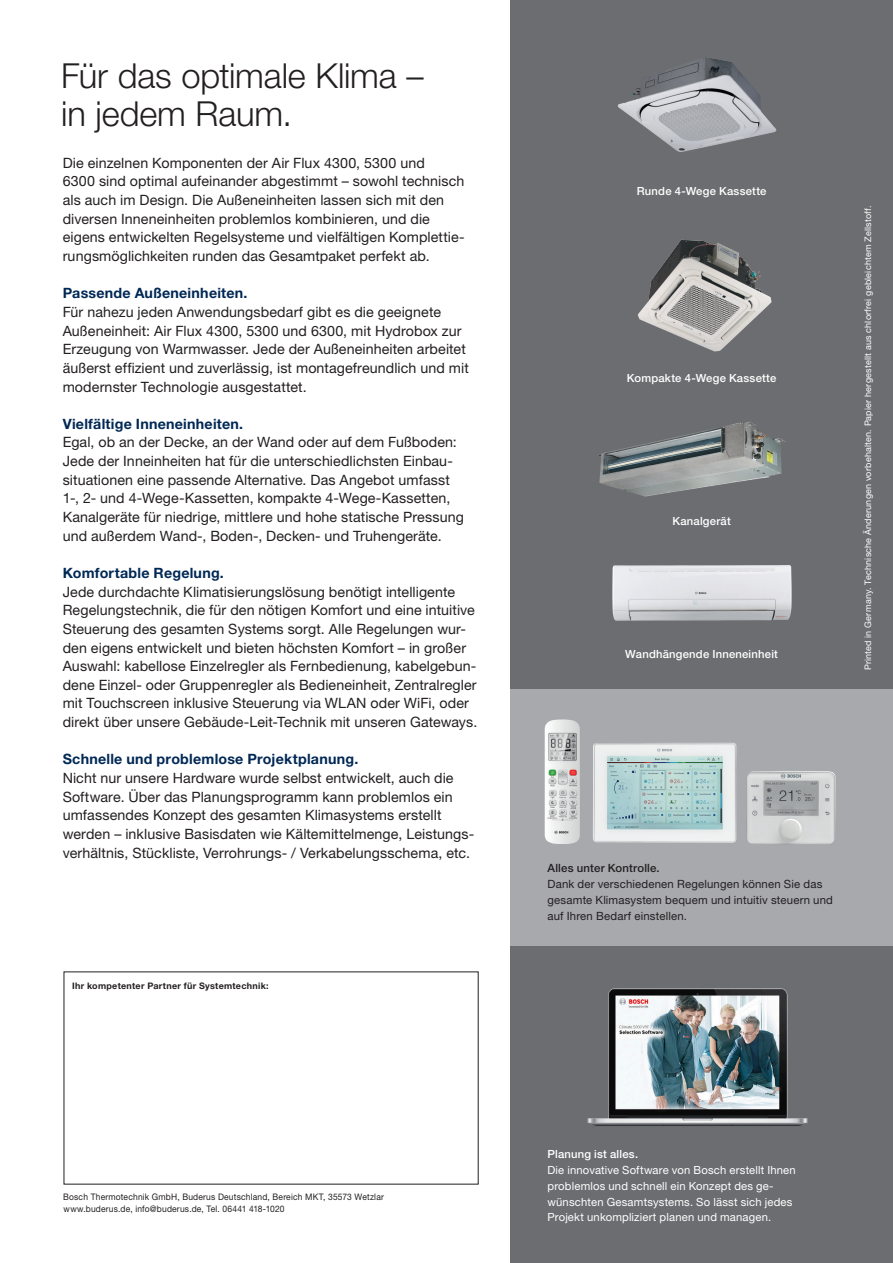
<style>
.page{position:relative;width:893px;height:1263px;background:#fff}
.page>*{position:absolute;margin:0;border:0;box-sizing:border-box;transform-origin:0 0}
.t1{font:300 34.5px "Helvetica Neue LT Pro";letter-spacing:-.005em;color:#231f20}
.t2{font:14.25px/18.6px "Helvetica Neue LT Pro";letter-spacing:.005em;color:#231f20}
.t3{font:700 14.25px "Helvetica Neue LT Pro";letter-spacing:.015em;color:#002855}
.t4{font:11.4px/15.8px "Helvetica Neue LT Pro";letter-spacing:.015em;color:#231f20}
.t5{font:500 11.4px "Helvetica Neue LT Pro";letter-spacing:.015em;color:#231f20}
.t6{font:11.25px/15.8px "Helvetica Neue LT Pro";letter-spacing:.015em;color:#fff}
.t7{font:500 11.25px "Helvetica Neue LT Pro";letter-spacing:.02em;color:#fff}
.t8{font:9px "Helvetica Neue LT Pro";letter-spacing:.025em;color:#231f20;scale:.94 1}
.t9{font:9px "Helvetica Neue LT Pro";letter-spacing:.025em;color:#fff}
.t10{font:700 9px "Helvetica Neue LT Pro";letter-spacing:.03em;color:#231f20}
</style>
<div class="page">
<div style="left:510px;top:0;width:383px;height:689px;background:#6c6d70"></div>
<div style="left:510px;top:945px;width:383px;height:318px;background:#6c6d70"></div>
<div style="left:510px;top:689px;width:383px;height:257px;background:#a8a9ad"></div>
<img style="left:587px;top:988px;width:221px;height:138px">
<img style="left:618px;top:58px;width:159px;height:94px">
<img style="left:638px;top:240px;width:133px;height:111px">
<img style="left:599px;top:421px;width:186px;height:76px">
<img style="left:612px;top:565px;width:180px;height:56px">
<img style="left:545px;top:719px;width:35px;height:125px">
<img style="left:593px;top:743px;width:143px;height:100px">
<img style="left:748px;top:771px;width:40px;height:4px">
<p class="t1" style="left:61px;top:55px;width:364px">Für das optimale Klima –</p>
<p class="t1" style="left:61px;top:93px;width:232px">in jedem Raum.</p>
<p class="t2" style="left:63px;top:153px;width:403px">Die einzelnen Komponenten der Air Flux 4300, 5300 und<br>6300 sind optimal aufeinander abgestimmt – sowohl technisch als auch im Design. Die Außeneinheiten lassen sich mit den diversen Inneneinheiten problemlos kombinieren, und die eigens entwickelten Regelsysteme und vielfältigen Komplettie&shy;rungsmöglichkeiten runden das Gesamtpaket perfekt ab.</p>
<p class="t3" style="left:63px;top:284px;width:186px">Passende Außeneinheiten.</p>
<p class="t2" style="left:63px;top:302px;width:408px">Für nahezu jeden Anwendungsbedarf gibt es die geeignete Außeneinheit: Air Flux 4300, 5300 und 6300, mit Hydrobox zur Erzeugung von Warmwasser. Jede der Außeneinheiten arbeitet äußerst effizient und zuverlässig, ist montagefreundlich und mit modernster Technologie ausgestattet.</p>
<p class="t3" style="left:63px;top:415px;width:182px">Vielfältige Inneneinheiten.</p>
<p class="t2" style="left:63px;top:433px;width:403px">Egal, ob an der Decke, an der Wand oder auf dem Fußboden:<br>Jede der Inneinheiten hat für die unterschiedlichsten Einbau&shy;situationen eine passende Alternative. Das Angebot umfasst 1-, 2- und 4-Wege-Kassetten, kompakte 4-Wege-Kassetten, Kanalgeräte für niedrige, mittlere und hohe statische Pressung und außerdem Wand-, Boden-, Decken- und Truhengeräte.</p>
<p class="t3" style="left:63px;top:564px;width:163px">Komfortable Regelung.</p>
<p class="t2" style="left:63px;top:582px;width:416px">Jede durchdachte Klimatisierungslösung benötigt intelligente Regelungstechnik, die für den nötigen Komfort und eine intuitive Steuerung des gesamten Systems sorgt. Alle Regelungen wur&shy;den eigens entwickelt und bieten höchsten Komfort – in großer Auswahl: kabellose Einzelregler als Fernbedienung, kabelgebun&shy;dene Einzel- oder Gruppenregler als Bedieneinheit, Zentralregler mit Touchscreen inklusive Steuerung via WLAN oder WiFi, oder direkt über unsere Gebäude-Leit-Technik mit unseren Gateways.</p>
<p class="t3" style="left:63px;top:750px;width:297px">Schnelle und problemlose Projektplanung.</p>
<p class="t2" style="left:63px;top:768px;width:413px">Nicht nur unsere Hardware wurde selbst entwickelt, auch die Software. Über das Planungsprogramm kann problemlos ein umfassendes Konzept des gesamten Klimasystems erstellt werden – inklusive Basisdaten wie Kältemittelmenge, Leistungs&shy;verhältnis, Stückliste, Verrohrungs- / Verkabelungsschema, etc.</p>
<p class="t10" style="left:72px;top:980px;width:198px">Ihr kompetenter Partner für Systemtechnik:</p>
<p class="t8" style="left:63px;top:1191px;width:343px">Bosch Thermotechnik GmbH, Buderus Deutschland, Bereich MKT, 35573 Wetzlar</p>
<p class="t8" style="left:64px;top:1203px;width:237px">www.buderus.de, info@buderus.de, Tel. 06441 418-1020</p>
<p class="t7" style="left:637px;top:184px;width:131px">Runde 4-Wege Kassette</p>
<p class="t7" style="left:627px;top:371px;width:151px">Kompakte 4-Wege Kassette</p>
<p class="t7" style="left:672px;top:514px;width:60px">Kanalgerät</p>
<p class="t7" style="left:625px;top:648px;width:154px">Wandhängende Inneneinheit</p>
<p class="t9" style="left:862px;top:670px;width:466px;rotate:-90deg">Printed in Germany. Technische Änderungen vorbehalten. Papier hergestellt aus chlorfrei gebleichtem Zellstoff.</p>
<p class="t5" style="left:547px;top:861px;width:114px">Alles unter Kontrolle.</p>
<p class="t4" style="left:547px;top:876px;width:287px">Dank der verschiedenen Regelungen können Sie das gesamte Klimasystem bequem und intuitiv steuern und auf Ihren Bedarf einstellen.</p>
<p class="t7" style="left:547px;top:1147px;width:92px">Planung ist alles.</p>
<p class="t6" style="left:547px;top:1162px;width:250px">Die innovative Software von Bosch erstellt Ihnen problemlos und schnell ein Konzept des ge&shy;wünschten Gesamtsystems. So lässt sich jedes Projekt unkompliziert planen und managen.</p>
</div>
